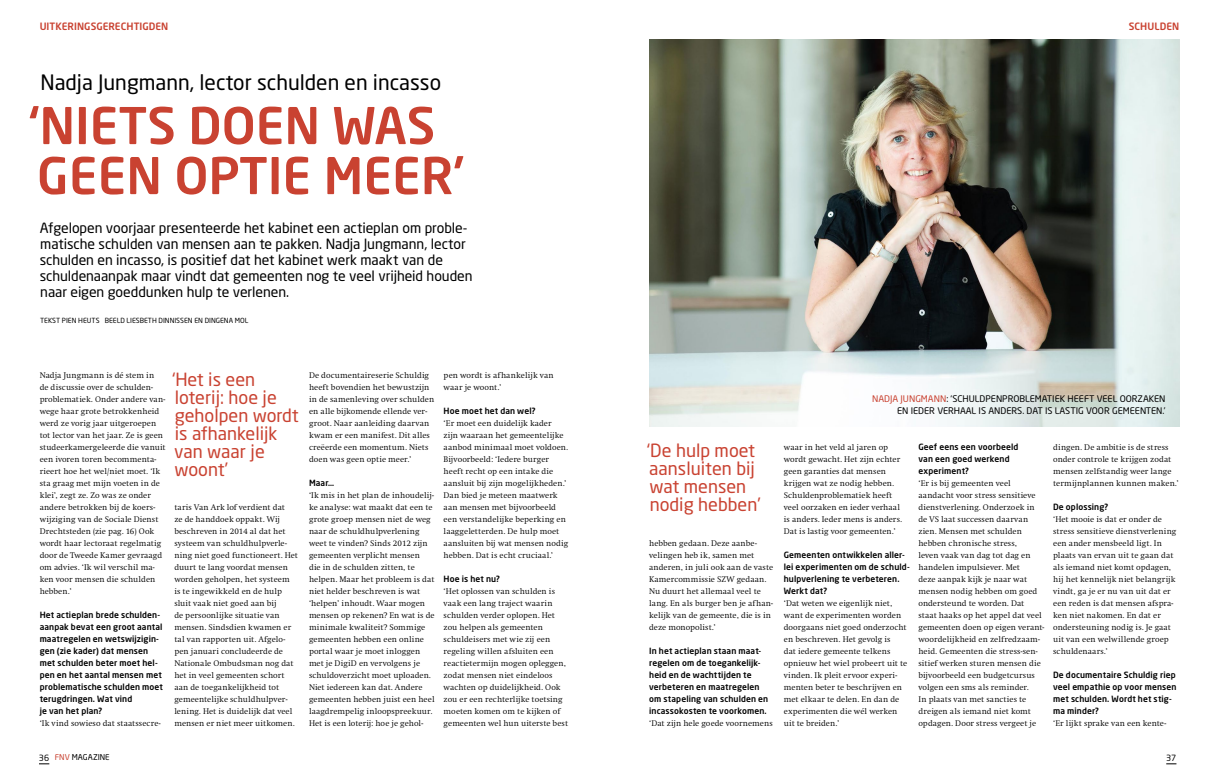
<style>
.page{position:relative;width:1219px;height:777px;background:#fff}
.page>*{position:absolute;margin:0;border:0;box-sizing:border-box;transform-origin:0 0}
.t1{font:500 50px/50px "Neo Sans Pro";color:#c94231}
.t2{font:21px "Neo Sans Pro";color:#000}
.t3{font:18px/18px "Neo Sans Pro";color:#c94231}
.t4{font:14px/16px "Neo Sans Pro";letter-spacing:-.005em;color:#000}
.t5{font:500 10px "Neo Sans Pro";letter-spacing:.005em;color:#c94231}
.t6{font:9px/12px "Neo Sans Pro";color:#000;text-align:right}
.t7{font:300 8.5px/12px "Swift";letter-spacing:.01em;color:#000}
.t8{font:500 8.5px/12px "Neo Sans Pro";letter-spacing:.015em;color:#000}
.t9{font:8.5px "Neo Sans Pro";color:#000}
.t10{font:8px "Neo Sans Pro";letter-spacing:-.005em;color:#000}
.t11{font:7px "Neo Sans Pro";color:#000}
.s1{color:#c94231}
.s2{font-size:8.5px}
</style>
<div class="page">
<img style="left:649px;top:40px;width:530px;height:386px">
<p class="t5" style="left:40px;top:20px;width:130px">UITKERINGSGERECHTIGDEN</p>
<h2 class="t2" style="left:40px;top:69px;width:402px">Nadja Jungmann, lector schulden en incasso</h2>
<h1 class="t1" style="left:29px;top:99px;width:437px">‘NIETS DOEN WAS<br>GEEN OPTIE MEER’</h1>
<p class="t4" style="left:40px;top:219px;width:434px">Afgelopen voorjaar presenteerde het kabinet een actieplan om proble&shy;matische schulden van mensen aan te pakken. Nadja Jungmann, lector schulden en incasso, is positief dat het kabinet werk maakt van de schuldenaanpak maar vindt dat gemeenten nog te veel vrijheid houden naar eigen goeddunken hulp te verlenen.</p>
<p class="t11" style="left:40px;top:316px;width:210px">TEKST PIEN HEUTS BEELD LIESBETH DINNISSEN EN DINGENA MOL</p>
<h3 class="t3" style="left:172px;top:370px;width:128px">‘Het is een loterij: hoe je geholpen wordt is afhankelijk van waar je woont’</h3>
<p class="t7" style="left:40px;top:369px;width:127px">Nadja Jungmann is dé stem in<br>de discussie over de schulden&shy;problematiek. Onder andere van&shy;wege haar grote betrokkenheid werd ze vorig jaar uitgeroepen tot lector van het jaar. Ze is geen studeerkamergeleerde die vanuit een ivoren toren becommenta&shy;rieert hoe het wel/niet moet. ‘Ik sta graag met mijn voeten in de klei’, zegt ze. Zo was ze onder andere betrokken bij de koers&shy;wijziging van de Sociale Dienst<br>Drechtsteden (zie pag. 16) Ook wordt haar lectoraat regelmatig door de Tweede Kamer gevraagd om advies. ‘Ik wil verschil ma&shy;ken voor mensen die schulden hebben.’</p>
<p class="t8" style="left:40px;top:609px;width:125px">Het actieplan brede schulden&shy;aanpak bevat een groot aantal maatregelen en wetswijzigin&shy;gen (zie kader) dat mensen met schulden beter moet hel&shy;pen en het aantal mensen met problematische schulden moet terugdringen. Wat vind<br>je van het plan?</p>
<p class="t7" style="left:40px;top:717px;width:122px">‘Ik vind sowieso dat staatssecre-</p>
<p class="t7" style="left:174px;top:501px;width:125px">taris Van Ark lof verdient dat<br>ze de handdoek oppakt. Wij beschreven in 2014 al dat het systeem van schuldhulpverle&shy;ning niet goed functioneert. Het duurt te lang voordat mensen worden geholpen, het systeem is te ingewikkeld en de hulp sluit vaak niet goed aan bij<br>de persoonlijke situatie van mensen. Sindsdien kwamen er tal van rapporten uit. Afgelo&shy;pen januari concludeerde de<br>Nationale Ombudsman nog dat het in veel gemeenten schort aan de toegankelijkheid tot gemeentelijke schuldhulpver&shy;lening. Het is duidelijk dat veel mensen er niet meer uitkomen.</p>
<p class="t7" style="left:309px;top:369px;width:127px">De documentaireserie Schuldig heeft bovendien het bewustzijn in de samenleving over schulden en alle bijkomende ellende ver&shy;groot. Naar aanleiding daarvan kwam er een manifest. Dit alles creëerde een momentum. Niets doen was geen optie meer.’</p>
<p class="t8" style="left:309px;top:477px;width:27px">Maar…</p>
<p class="t7" style="left:309px;top:489px;width:127px">‘Ik mis in het plan de inhoudelij&shy;ke analyse: wat maakt dat een te grote groep mensen niet de weg naar de schuldhulpverlening weet te vinden? Sinds 2012 zijn gemeenten verplicht mensen<br>die in de schulden zitten, te helpen. Maar het probleem is dat niet helder beschreven is wat ‘helpen’ inhoudt. Waar mogen mensen op rekenen? En wat is de minimale kwaliteit? Sommige gemeenten hebben een online portal waar je moet inloggen met je DigiD en vervolgens je schuldoverzicht moet uploaden.<br>Niet iedereen kan dat. Andere gemeenten hebben juist een heel laagdrempelig inloopspreekuur.<br>Het is een loterij: hoe je gehol-</p>
<p class="t7" style="left:444px;top:370px;width:112px">pen wordt is afhankelijk van waar je woont.’</p>
<p class="t8" style="left:444px;top:405px;width:93px">Hoe moet het dan wel?</p>
<p class="t7" style="left:444px;top:418px;width:126px">‘Er moet een duidelijk kader<br>zijn waaraan het gemeentelijke aanbod minimaal moet voldoen.<br>Bijvoorbeeld: ‘Iedere burger heeft recht op een intake die aansluit bij zijn mogelijkheden.’<br>Dan bied je meteen maatwerk aan mensen met bijvoorbeeld een verstandelijke beperking en laaggeletterden. De hulp moet aansluiten bij wat mensen nodig hebben. Dat is echt cruciaal.’</p>
<p class="t8" style="left:444px;top:573px;width:58px">Hoe is het nu?</p>
<p class="t7" style="left:444px;top:586px;width:126px">‘Het oplossen van schulden is vaak een lang traject waarin schulden verder oplopen. Het zou helpen als gemeenten schuldeisers met wie zij een regeling willen afsluiten een reactietermijn mogen opleggen, zodat mensen niet eindeloos wachten op duidelijkheid. Ook zou er een rechterlijke toetsing moeten komen om te kijken of gemeenten wel hun uiterste best</p>
<p class="t5" style="left:1129px;top:20px;width:52px">SCHULDEN</p>
<p class="t6" style="left:872px;top:393px;width:295px"><span class="s1">NADJA JUNGMANN</span>: ‘SCHULDPENPROBLEMATIEK HEEFT VEEL OORZAKEN<br>EN IEDER VERHAAL IS ANDERS. DAT IS LASTIG VOOR GEMEENTEN.’</p>
<h3 class="t3" style="left:647px;top:441px;width:115px">‘De hulp moet aansluiten bij wat mensen nodig hebben’</h3>
<p class="t7" style="left:649px;top:537px;width:126px">hebben gedaan. Deze aanbe&shy;velingen heb ik, samen met anderen, in juli ook aan de vaste<br>Kamercommissie SZW gedaan.<br>Nu duurt het allemaal veel te lang. En als burger ben je afhan&shy;kelijk van de gemeente, die is in deze monopolist.’</p>
<p class="t8" style="left:649px;top:645px;width:121px">In het actieplan staan maat&shy;regelen om de toegankelijk&shy;heid en de wachttijden te verbeteren en maatregelen om stapeling van schulden en incassokosten te voorkomen.</p>
<p class="t7" style="left:649px;top:717px;width:125px">‘Dat zijn hele goede voornemens</p>
<p class="t7" style="left:784px;top:441px;width:120px">waar in het veld al jaren op wordt gewacht. Het zijn echter geen garanties dat mensen krijgen wat ze nodig hebben.<br>Schuldenproblematiek heeft veel oorzaken en ieder verhaal is anders. Ieder mens is anders.<br>Dat is lastig voor gemeenten.’</p>
<p class="t8" style="left:784px;top:549px;width:127px">Gemeenten ontwikkelen aller&shy;lei experimenten om de schuld&shy;hulpverlening te verbeteren.<br>Werkt dat?</p>
<p class="t7" style="left:784px;top:597px;width:125px">‘Dat weten we eigenlijk niet, want de experimenten worden doorgaans niet goed onderzocht en beschreven. Het gevolg is<br>dat iedere gemeente telkens opnieuw het wiel probeert uit te vinden. Ik pleit ervoor experi&shy;menten beter te beschrijven en met elkaar te delen. En dan de experimenten die wél werken uit te breiden.’</p>
<p class="t8" style="left:918px;top:441px;width:102px">Geef eens een voorbeeld van een goed werkend experiment?</p>
<p class="t7" style="left:918px;top:477px;width:127px">‘Er is bij gemeenten veel aandacht voor stress sensitieve dienstverlening. Onderzoek in de VS laat successen daarvan zien. Mensen met schulden hebben chronische stress,<br>leven vaak van dag tot dag en handelen impulsiever. Met<br>deze aanpak kijk je naar wat mensen nodig hebben om goed ondersteund te worden. Dat staat haaks op het appel dat veel gemeenten doen op eigen verant&shy;woordelijkheid en zelfredzaam&shy;heid. Gemeenten die stress-sen&shy;sitief werken sturen mensen die bijvoorbeeld een budgetcursus volgen een sms als reminder.<br>In plaats van met sancties te dreigen als iemand niet komt opdagen. Door stress vergeet je</p>
<p class="t7" style="left:1053px;top:441px;width:127px">dingen. De ambitie is de stress onder controle te krijgen zodat mensen zelfstandig weer lange termijnplannen kunnen maken.’</p>
<p class="t8" style="left:1053px;top:501px;width:56px">De oplossing?</p>
<p class="t7" style="left:1053px;top:514px;width:125px">‘Het mooie is dat er onder de stress sensitieve dienstverlening een ander mensbeeld ligt. In plaats van ervan uit te gaan dat als iemand niet komt opdagen, hij het kennelijk niet belangrijk vindt, ga je er nu van uit dat er een reden is dat mensen afspra&shy;ken niet nakomen. En dat er ondersteuning nodig is. Je gaat uit van een welwillende groep schuldenaars.’</p>
<p class="t8" style="left:1053px;top:669px;width:125px">De documentaire Schuldig riep veel empathie op voor mensen met schulden. Wordt het stig&shy;ma minder?</p>
<p class="t7" style="left:1053px;top:718px;width:115px">‘Er lijkt sprake van een kente-</p>
<p class="t10" style="left:39px;top:752px;width:72px"><span class="s2">36</span> <span class="s1">FNV</span> MAGAZINE</p>
<p class="t9" style="left:1166px;top:752px;width:12px">37</p>
</div>
